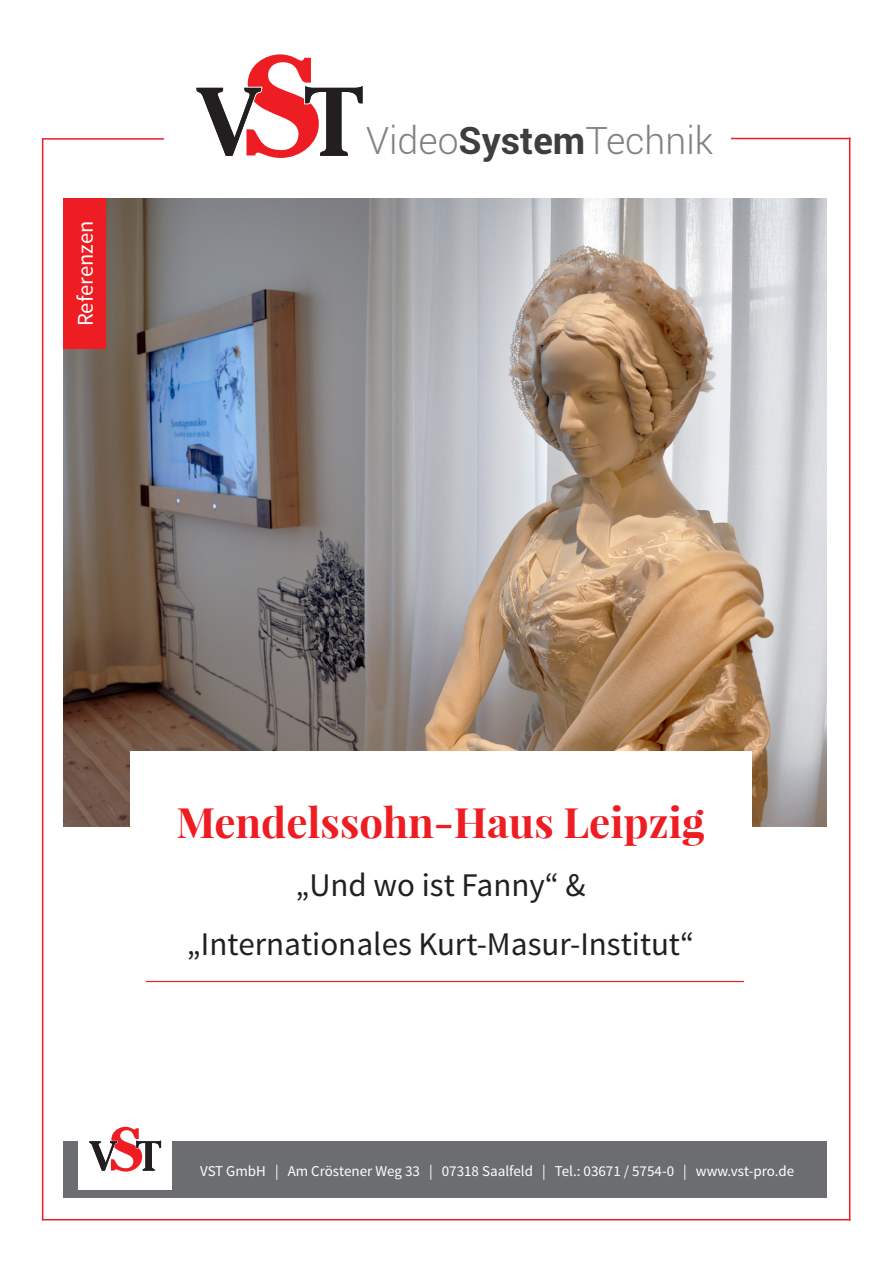
<style>
.page{position:relative;width:893px;height:1263px;background:#fff}
.page>*{position:absolute;margin:0;border:0;box-sizing:border-box;transform-origin:0 0}
.t1{font:700 42px "Playfair Display";color:#ee1d23}
.t2{font:300 37.5px "Roboto";color:#808285}
.t3{font:33px "Source Sans Pro";color:#231f20}
.t4{font:22.5px "Source Sans Pro";color:#fff}
.t5{font:15px "Source Sans Pro";color:#fff}
.s1{font-weight:700;color:#3e3e3f}
</style>
<div class="page">
<img style="left:63px;top:198px;width:763px;height:629px">
<div style="left:130px;top:751px;width:622px;height:122px;background:#fff"></div>
<div style="left:63px;top:1141px;width:763px;height:57px;background:#6c6d70"></div>
<div style="left:79px;top:1117px;width:93px;height:73px;background:#fff"></div>
<svg style="left:89px;top:1127px;width:72px;height:44px"></svg>
<hr style="left:146px;top:981px;width:598px;height:1px;background:#ee1d23">
<div style="left:63px;top:198px;width:43px;height:151px;background:#ee1d23"></div>
<svg style="left:197px;top:54px;width:166px;height:104px"></svg>
<hr style="left:42px;top:138px;width:1px;height:1082px;background:#ee1d23">
<hr style="left:43px;top:1219px;width:807px;height:1px;background:#ee1d23">
<hr style="left:849px;top:138px;width:1px;height:1082px;background:#ee1d23">
<hr style="left:731px;top:138px;width:119px;height:1px;background:#ee1d23">
<hr style="left:42px;top:138px;width:122px;height:2px;background:#ee1d23">
<p class="t4" style="left:71px;top:326px;width:107px;rotate:-90deg">Referenzen</p>
<p class="t2" style="left:366px;top:115px;width:349px">Video<span class="s1">System</span>Technik</p>
<p class="t1" style="left:176px;top:795px;width:530px">Mendelssohn-Haus Leipzig</p>
<p class="t3" style="left:295px;top:865px;width:292px">„Und wo ist Fanny“ &amp;</p>
<p class="t3" style="left:187px;top:923px;width:509px">„Internationales Kurt-Masur-Institut“</p>
<p class="t5" style="left:200px;top:1161px;width:595px">VST GmbH | Am Cröstener Weg 33 | 07318 Saalfeld | Tel.: 03671 / 5754-0 | www.vst-pro.de</p>
</div>
